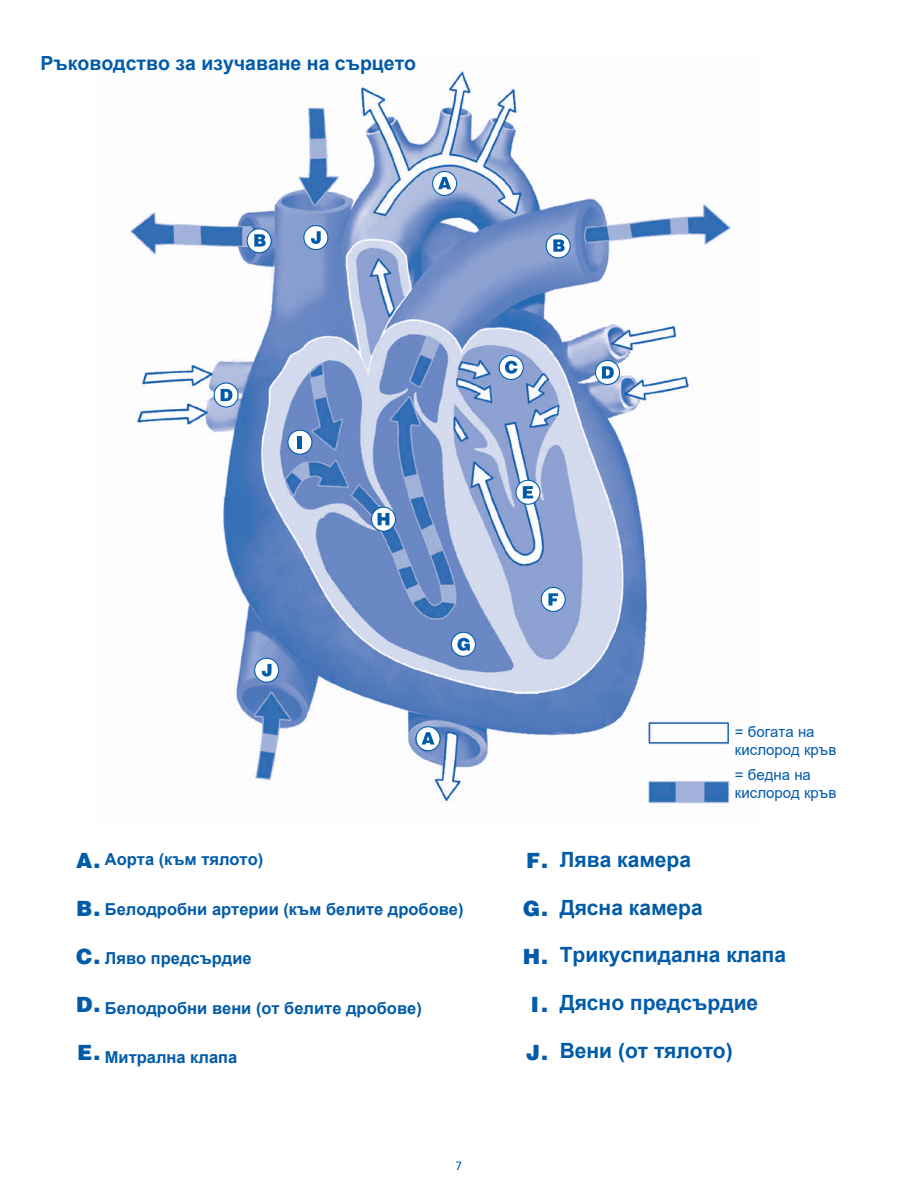
<style>
.page{position:relative;width:918px;height:1188px;background:#fff}
.page>*{position:absolute;margin:0;border:0;box-sizing:border-box;transform-origin:0 0}
.t1{font:700 21px "Arial";color:#015ba9}
.t2{font:900 21px "Helvetica";color:#015ba9}
.t3{font:700 19.5px "Arial";color:#015ba9}
.t4{font:700 16.5px "Arial";color:#015ba9}
.t5{font:15px/18px "Arial";color:#015ba9}
.t6{font:12px "Frutiger";color:#015ba9}
</style>
<div class="page">
<img style="left:130px;top:70px;width:604px;height:734px">
<svg style="left:433px;top:171px;width:24px;height:24px"></svg>
<div style="left:432px;top:171px;width:25px;height:25px;border:1px solid #015ba9;border-radius:50%"></div>
<svg style="left:438px;top:177px;width:13px;height:12px"></svg>
<div style="left:416px;top:727px;width:24px;height:24px;background:#fff;border-radius:50%"></div>
<div style="left:416px;top:726px;width:25px;height:25px;border:1px solid #015ba9;border-radius:50%"></div>
<svg style="left:422px;top:732px;width:13px;height:13px"></svg>
<div style="left:546px;top:234px;width:24px;height:24px;background:#fff;border-radius:50%"></div>
<div style="left:546px;top:233px;width:25px;height:25px;border:1px solid #015ba9;border-radius:50%"></div>
<svg style="left:553px;top:239px;width:12px;height:13px"></svg>
<div style="left:247px;top:229px;width:24px;height:24px;background:#fff;border-radius:50%"></div>
<div style="left:247px;top:228px;width:25px;height:25px;border:1px solid #015ba9;border-radius:50%"></div>
<svg style="left:254px;top:234px;width:12px;height:13px"></svg>
<svg style="left:499px;top:356px;width:24px;height:24px"></svg>
<div style="left:499px;top:355px;width:25px;height:25px;border:1px solid #015ba9;border-radius:50%"></div>
<svg style="left:505px;top:361px;width:12px;height:13px"></svg>
<svg style="left:595px;top:360px;width:24px;height:24px"></svg>
<div style="left:595px;top:360px;width:25px;height:25px;border:1px solid #015ba9;border-radius:50%"></div>
<svg style="left:602px;top:366px;width:12px;height:13px"></svg>
<svg style="left:214px;top:383px;width:24px;height:24px"></svg>
<div style="left:214px;top:382px;width:25px;height:26px;border:1px solid #015ba9;border-radius:50%"></div>
<svg style="left:221px;top:389px;width:11px;height:12px"></svg>
<svg style="left:516px;top:480px;width:24px;height:24px"></svg>
<div style="left:515px;top:480px;width:25px;height:25px;border:1px solid #015ba9;border-radius:50%"></div>
<svg style="left:523px;top:486px;width:10px;height:12px"></svg>
<div style="left:541px;top:587px;width:24px;height:24px;background:#fff;border-radius:50%"></div>
<div style="left:541px;top:587px;width:25px;height:25px;border:1px solid #015ba9;border-radius:50%"></div>
<svg style="left:548px;top:593px;width:10px;height:13px"></svg>
<svg style="left:451px;top:632px;width:24px;height:24px"></svg>
<div style="left:451px;top:632px;width:25px;height:25px;border:1px solid #015ba9;border-radius:50%"></div>
<svg style="left:457px;top:638px;width:13px;height:13px"></svg>
<svg style="left:371px;top:507px;width:24px;height:24px"></svg>
<div style="left:371px;top:507px;width:25px;height:25px;border:1px solid #015ba9;border-radius:50%"></div>
<svg style="left:378px;top:513px;width:11px;height:12px"></svg>
<div style="left:288px;top:430px;width:24px;height:24px;background:#fff;border-radius:50%"></div>
<div style="left:287px;top:430px;width:25px;height:25px;border:1px solid #015ba9;border-radius:50%"></div>
<hr style="left:298px;top:436px;width:4px;height:12px;background:#015ba9">
<div style="left:304px;top:226px;width:24px;height:24px;background:#fff;border-radius:50%"></div>
<div style="left:303px;top:225px;width:25px;height:25px;border:1px solid #015ba9;border-radius:50%"></div>
<svg style="left:311px;top:231px;width:10px;height:13px"></svg>
<div style="left:255px;top:658px;width:24px;height:24px;background:#fff;border-radius:50%"></div>
<div style="left:254px;top:658px;width:25px;height:25px;border:1px solid #015ba9;border-radius:50%"></div>
<svg style="left:261px;top:664px;width:11px;height:13px"></svg>
<p class="t3" style="left:40px;top:49px;width:377px">Ръководство за изучаване на сърцето</p>
<p class="t2" style="left:76px;top:846px;width:26px">A.</p>
<p class="t2" style="left:76px;top:894px;width:26px">B.</p>
<p class="t2" style="left:76px;top:942px;width:26px">C.</p>
<p class="t2" style="left:76px;top:990px;width:26px">D.</p>
<p class="t2" style="left:77px;top:1038px;width:25px">E.</p>
<p class="t4" style="left:105px;top:848px;width:160px">Аорта (към тялото)</p>
<p class="t4" style="left:105px;top:897px;width:360px">Белодробни артерии (към белите дробове)</p>
<p class="t4" style="left:105px;top:947px;width:148px">Ляво предсърдие</p>
<p class="t4" style="left:105px;top:996px;width:318px">Белодробни вени (от белите дробове)</p>
<p class="t4" style="left:105px;top:1046px;width:134px">Митрална клапа</p>
<p class="t6" style="left:456px;top:1159px;width:8px">7</p>
<p class="t5" style="left:735px;top:722px;width:103px">= богата на кислород кръв</p>
<p class="t5" style="left:735px;top:766px;width:103px">= бедна на кислород кръв</p>
<p class="t2" style="left:526px;top:846px;width:24px">F.</p>
<p class="t2" style="left:523px;top:894px;width:27px">G.</p>
<p class="t2" style="left:523px;top:942px;width:27px">H.</p>
<p class="t2" style="left:531px;top:990px;width:19px">I.</p>
<p class="t2" style="left:526px;top:1038px;width:24px">J.</p>
<p class="t1" style="left:560px;top:845px;width:133px">Лява камера</p>
<p class="t1" style="left:560px;top:892px;width:144px">Дясна камера</p>
<p class="t1" style="left:560px;top:940px;width:228px">Трикуспидална клапа</p>
<p class="t1" style="left:560px;top:988px;width:200px">Дясно предсърдие</p>
<p class="t1" style="left:560px;top:1036px;width:175px">Вени (от тялото)</p>
</div>
